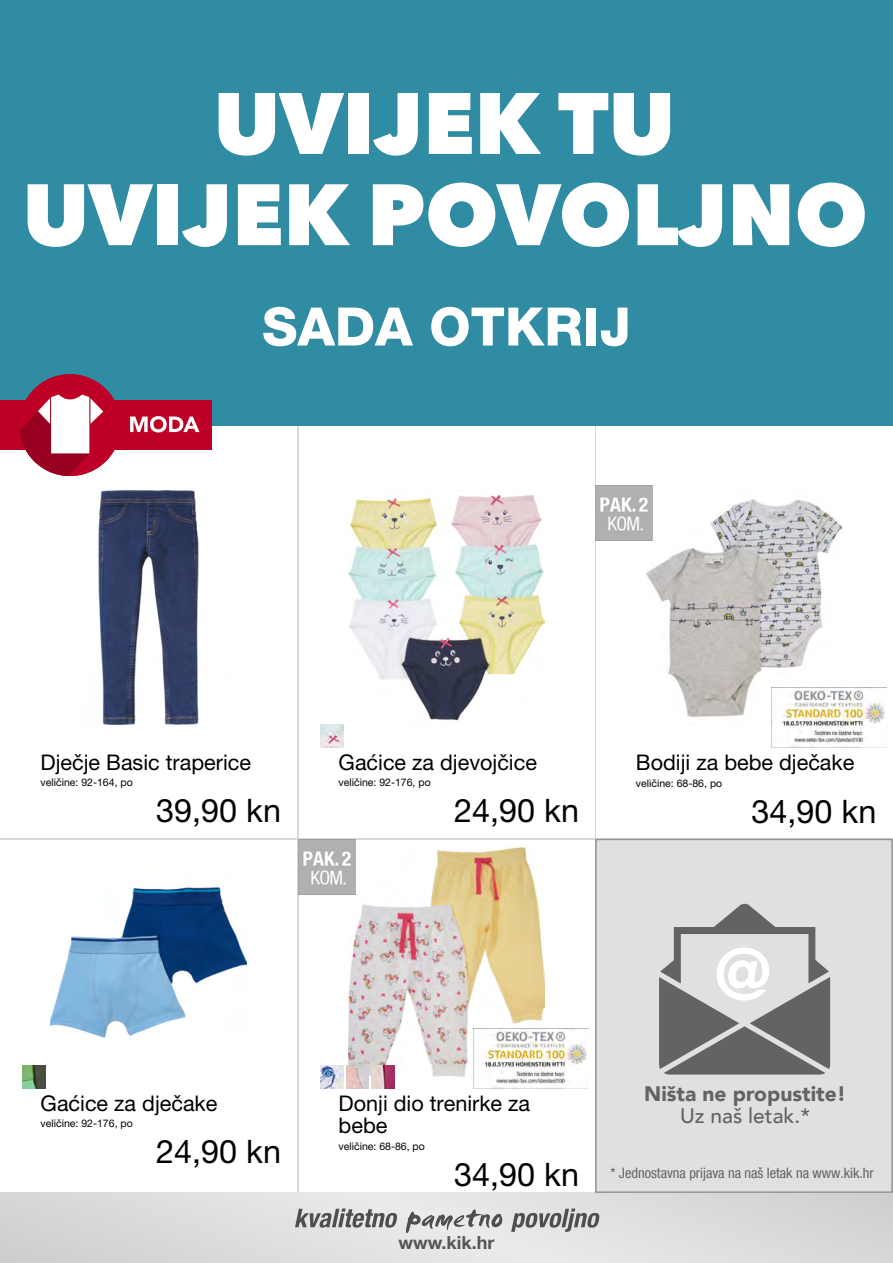
<style>
.page{position:relative;width:893px;height:1263px;background:#fff}
.page>*{position:absolute;margin:0;border:0;box-sizing:border-box;transform-origin:0 0}
.t1{font:800 85.95px/91.2px "Avenir Next";color:#fff;text-align:center}
.t2{font:900 71.4px "Avenir";color:#fff}
.t3{font:800 53.1px "Helvetica Neue LT Com";color:#fff}
.t4{font:32.4px "Helvetica Neue LT Com";color:#000}
.t5{font:21.6px/22.5px "Helvetica Neue LT Com";color:#000}
.t6{font:900 21px "Avenir";color:#636363}
.t7{font:500 21px "Avenir";color:#636363}
.t8{font:700 18px "Helvetica Neue LT Com";color:#565656}
.t9{font:condensed 14.4px "Helvetica Neue LT Com";color:#636363}
.t10{font:10.5px "Helvetica Neue LT Com";color:#000}
</style>
<div class="page">
<img style="left:595px;top:425px;width:1px;height:414px">
<img style="left:297px;top:425px;width:1px;height:768px">
<div style="left:0;top:1193px;width:893px;height:70px;background:#dbdbdb"></div>
<div style="left:0;top:0;width:893px;height:425px;background:#308ca2"></div>
<div style="left:0;top:400px;width:211px;height:50px;background:#be0027"></div>
<svg style="left:19px;top:374px;width:96px;height:102px"></svg>
<svg style="left:130px;top:416px;width:70px;height:16px"></svg>
<div style="left:595px;top:839px;width:298px;height:354px;background:#e0e0e0"></div>
<svg style="left:659px;top:903px;width:171px;height:171px"></svg>
<div style="left:595px;top:839px;width:298px;height:354px;border:2px solid #939393"></div>
<svg style="left:272px;top:1193px;width:328px;height:52px"></svg>
<img style="left:98px;top:491px;width:101px;height:234px">
<img style="left:349px;top:495px;width:195px;height:226px">
<img style="left:646px;top:491px;width:196px;height:227px">
<img style="left:51px;top:887px;width:196px;height:151px">
<img style="left:349px;top:845px;width:195px;height:234px">
<img style="left:771px;top:687px;width:116px;height:60px">
<img style="left:595px;top:485px;width:57px;height:55px">
<img style="left:473px;top:1028px;width:116px;height:60px">
<img style="left:298px;top:839px;width:57px;height:56px">
<img style="left:321px;top:725px;width:22px;height:22px">
<img style="left:23px;top:1066px;width:22px;height:22px">
<img style="left:321px;top:1066px;width:22px;height:22px">
<img style="left:346px;top:1066px;width:23px;height:22px">
<img style="left:372px;top:1066px;width:22px;height:22px">
<h1 class="t1" style="left:23px;top:77px;width:846px">UVIJEK TU<br>UVIJEK POVOLJNO</h1>
<h3 class="t3" style="left:262px;top:295px;width:370px">SADA OTKRIJ</h3>
<p class="t5" style="left:41px;top:754px;width:212px">Dječje Basic traperice</p>
<p class="t5" style="left:339px;top:754px;width:200px">Gaćice za djevojčice</p>
<p class="t5" style="left:636px;top:754px;width:220px">Bodiji za bebe dječake</p>
<p class="t10" style="left:41px;top:779px;width:94px">veličine: 92-164, po</p>
<p class="t10" style="left:338px;top:779px;width:94px">veličine: 92-176, po</p>
<p class="t10" style="left:636px;top:779px;width:88px">veličine: 68-86, po</p>
<h3 class="t4" style="left:156px;top:799px;width:126px">39,90 kn</h3>
<h3 class="t4" style="left:454px;top:799px;width:126px">24,90 kn</h3>
<h3 class="t4" style="left:751px;top:799px;width:126px">34,90 kn</h3>
<h2 class="t2" style="left:714px;top:913px;width:59px">@</h2>
<p class="t5" style="left:41px;top:1095px;width:178px">Gaćice za dječake</p>
<p class="t5" style="left:339px;top:1095px;width:193px">Donji dio trenirke za bebe</p>
<p class="t10" style="left:41px;top:1120px;width:94px">veličine: 92-176, po</p>
<h3 class="t4" style="left:156px;top:1140px;width:126px">24,90 kn</h3>
<p class="t10" style="left:338px;top:1142px;width:88px">veličine: 68-86, po</p>
<h3 class="t4" style="left:454px;top:1163px;width:126px">34,90 kn</h3>
<p class="t8" style="left:398px;top:1231px;width:97px">www.kik.hr</p>
<p class="t6" style="left:644px;top:1075px;width:203px">Ništa ne propustite!</p>
<p class="t7" style="left:680px;top:1098px;width:131px">Uz naš letak.*</p>
<p class="t9" style="left:610px;top:1164px;width:265px">* Jednostavna prijava na naš letak na www.kik.hr</p>
</div>
